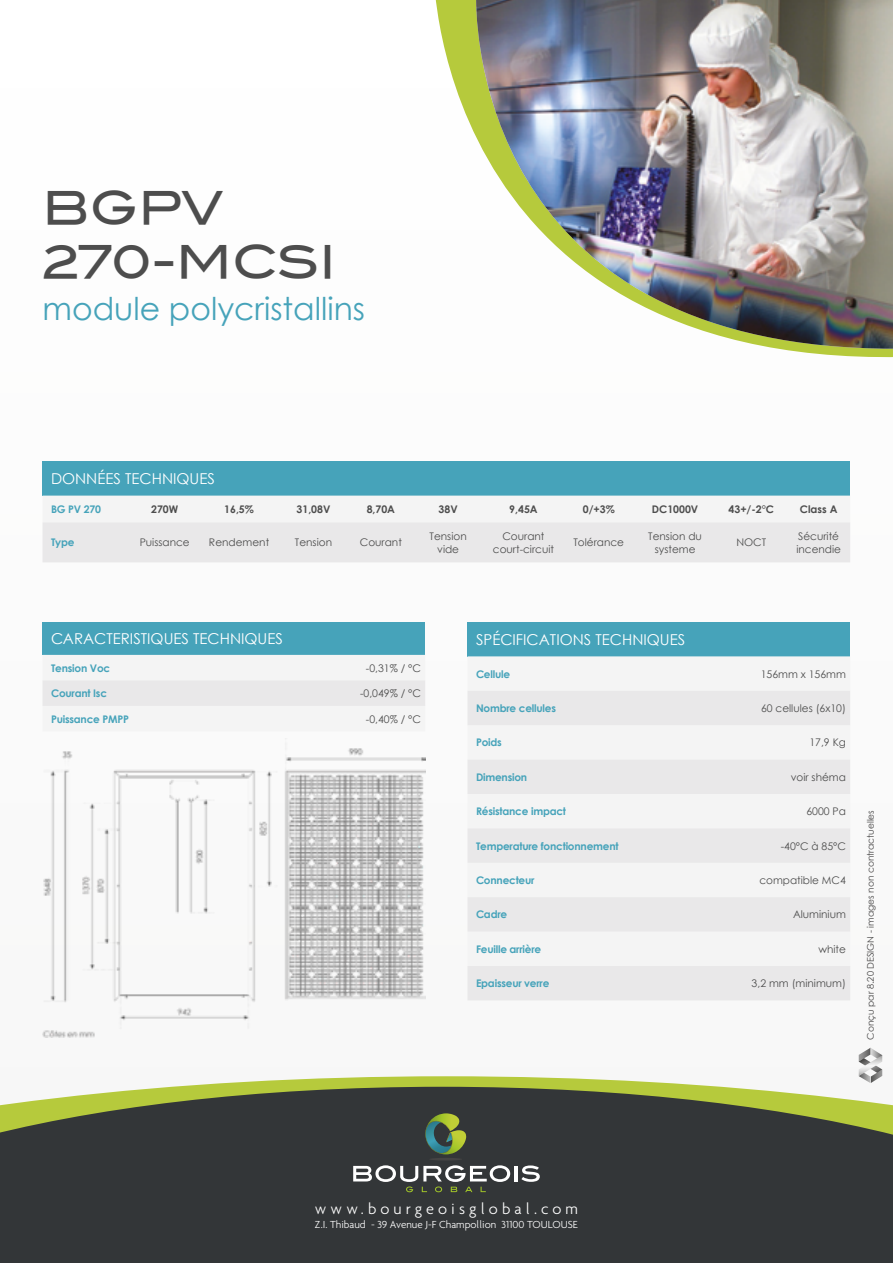
<style>
.page{position:relative;width:893px;height:1263px;background:#fff}
.page>*{position:absolute;margin:0;border:0;box-sizing:border-box;transform-origin:0 0}
.t1{font:45px/54px "Blair Md ITCTT Medium";letter-spacing:-.01em;color:#4d4d4d}
.t2{font:31.5px "Century Gothic";color:#46a3ba}
.t3{font:300 16.35px "Agenda";letter-spacing:.25em;color:#fff}
.t4{font:15px "Century Gothic";color:#fff}
.t5{font:300 11.1px "Agenda";color:#fff}
.t6{font:10.5px/12.6px "Century Gothic";color:#4d4d4d;text-align:center}
.t7{font:700 10.5px "Century Gothic";letter-spacing:-.02em;color:#46a3ba}
.t8{font:700 10.5px "Century Gothic";color:#4d4d4d}
.t9{font:9.15px "Century Gothic";color:#454444}
</style>
<div class="page">
<svg style="left:169px;top:1076px;width:690px;height:11px"></svg>
<svg style="left:0;top:1087px;width:893px;height:176px;background:#3f433b"></svg>
<hr style="left:429px;top:1158px;width:33px;height:2px;background:#454444;border-radius:50%">
<img style="left:425px;top:1121px;width:1px;height:32px">
<svg style="left:426px;top:1113px;width:40px;height:41px;background:#5e7949"></svg>
<hr style="left:515px;top:1166px;width:3px;height:15px;background:#fff">
<svg style="left:521px;top:1165px;width:19px;height:17px"></svg>
<svg style="left:353px;top:1165px;width:157px;height:27px"></svg>
<div style="left:43px;top:622px;width:382px;height:33px;background:#46a3ba"></div>
<svg style="left:43px;top:655px;width:382px;height:76px"></svg>
<div style="left:43px;top:461px;width:807px;height:35px;background:#46a3ba"></div>
<svg style="left:43px;top:496px;width:807px;height:66px"></svg>
<svg style="left:859px;top:1048px;width:23px;height:35px"></svg>
<svg style="left:435px;top:0;width:458px;height:358px"></svg>
<img style="left:476px;top:0;width:417px;height:349px">
<div style="left:467px;top:622px;width:383px;height:34px;background:#46a3ba"></div>
<div style="left:467px;top:656px;width:383px;height:35px;background:#f4f4f4"></div>
<svg style="left:467px;top:691px;width:383px;height:309px;fill:#e9e8e9"></svg>
<img style="left:43px;top:738px;width:382px;height:299px">
<h1 class="t1" style="left:43px;top:181px;width:295px">BGPV<br>270-MCSI</h1>
<h2 class="t2" style="left:43px;top:287px;width:324px">module polycristallins</h2>
<h3 class="t4" style="left:51px;top:468px;width:165px">DONNÉES TECHNIQUES</h3>
<p class="t7" style="left:51px;top:501px;width:51px">BG PV 270</p>
<p class="t8" style="left:151px;top:501px;width:29px">270W</p>
<p class="t8" style="left:224px;top:501px;width:31px">16,5%</p>
<p class="t8" style="left:297px;top:501px;width:35px">31,08V</p>
<p class="t8" style="left:367px;top:501px;width:30px">8,70A</p>
<p class="t8" style="left:439px;top:501px;width:21px">38V</p>
<p class="t8" style="left:509px;top:501px;width:30px">9,45A</p>
<p class="t8" style="left:583px;top:501px;width:33px">0/+3%</p>
<p class="t8" style="left:652px;top:501px;width:48px">DC1000V</p>
<p class="t8" style="left:729px;top:501px;width:47px">43+/-2°C</p>
<p class="t8" style="left:800px;top:501px;width:39px">Class A</p>
<p class="t7" style="left:51px;top:534px;width:25px">Type</p>
<p class="t6" style="left:140px;top:536px;width:52px">Puissance</p>
<p class="t6" style="left:209px;top:536px;width:62px">Rendement</p>
<p class="t6" style="left:295px;top:536px;width:39px">Tension</p>
<p class="t6" style="left:360px;top:536px;width:44px">Courant</p>
<p class="t6" style="left:430px;top:530px;width:39px">Tension vide</p>
<p class="t6" style="left:493px;top:530px;width:63px">Courant court-circuit</p>
<p class="t6" style="left:573px;top:536px;width:52px">Tolérance</p>
<p class="t6" style="left:648px;top:530px;width:55px">Tension du systeme</p>
<p class="t6" style="left:736px;top:536px;width:31px">NOCT</p>
<p class="t6" style="left:796px;top:530px;width:46px;text-align:left">Sécurité incendie</p>
<h3 class="t4" style="left:51px;top:628px;width:233px">CARACTERISTIQUES TECHNIQUES</h3>
<p class="t7" style="left:51px;top:660px;width:61px">Tension Voc</p>
<p class="t6" style="left:366px;top:661px;width:57px">-0,31% / °C</p>
<p class="t7" style="left:51px;top:685px;width:58px">Courant Isc</p>
<p class="t6" style="left:360px;top:687px;width:62px">-0,049% / °C</p>
<p class="t7" style="left:51px;top:711px;width:79px">Puissance PMPP</p>
<p class="t6" style="left:366px;top:712px;width:57px">-0,40% / °C</p>
<h3 class="t4" style="left:476px;top:629px;width:211px">SPÉCIFICATIONS TECHNIQUES</h3>
<p class="t7" style="left:476px;top:666px;width:36px">Cellule</p>
<p class="t6" style="left:761px;top:667px;width:87px">156mm x 156mm</p>
<p class="t7" style="left:476px;top:700px;width:82px">Nombre cellules</p>
<p class="t6" style="left:761px;top:702px;width:86px">60 cellules (6x10)</p>
<p class="t7" style="left:476px;top:734px;width:27px">Poids</p>
<p class="t6" style="left:809px;top:736px;width:38px">17,9 Kg</p>
<p class="t7" style="left:476px;top:769px;width:53px">Dimension</p>
<p class="t6" style="left:791px;top:770px;width:57px">voir shéma</p>
<p class="t7" style="left:476px;top:803px;width:92px">Résistance impact</p>
<p class="t6" style="left:806px;top:805px;width:41px">6000 Pa</p>
<p class="t7" style="left:476px;top:838px;width:144px">Temperature fonctionnement</p>
<p class="t6" style="left:781px;top:839px;width:67px">-40°C à 85°C</p>
<p class="t7" style="left:476px;top:872px;width:60px">Connecteur</p>
<p class="t6" style="left:759px;top:874px;width:88px">compatible MC4</p>
<p class="t7" style="left:476px;top:906px;width:33px">Cadre</p>
<p class="t6" style="left:793px;top:908px;width:54px">Aluminium</p>
<p class="t7" style="left:476px;top:941px;width:67px">Feuille arrière</p>
<p class="t6" style="left:818px;top:942px;width:29px">white</p>
<p class="t7" style="left:476px;top:975px;width:75px">Epaisseur verre</p>
<p class="t6" style="left:752px;top:977px;width:96px">3,2 mm (minimum)</p>
<p class="t9" style="left:864px;top:1040px;width:231px;rotate:-90deg">Conçu par 8.20 DESIGN - images non contractuelles</p>
<h3 class="t3" style="left:315px;top:1199px;width:265px">www.bourgeoisglobal.com</h3>
<p class="t5" style="left:315px;top:1218px;width:265px">Z.I. Thibaud - 39 Avenue J-F Champollion 31100 TOULOUSE</p>
</div>
